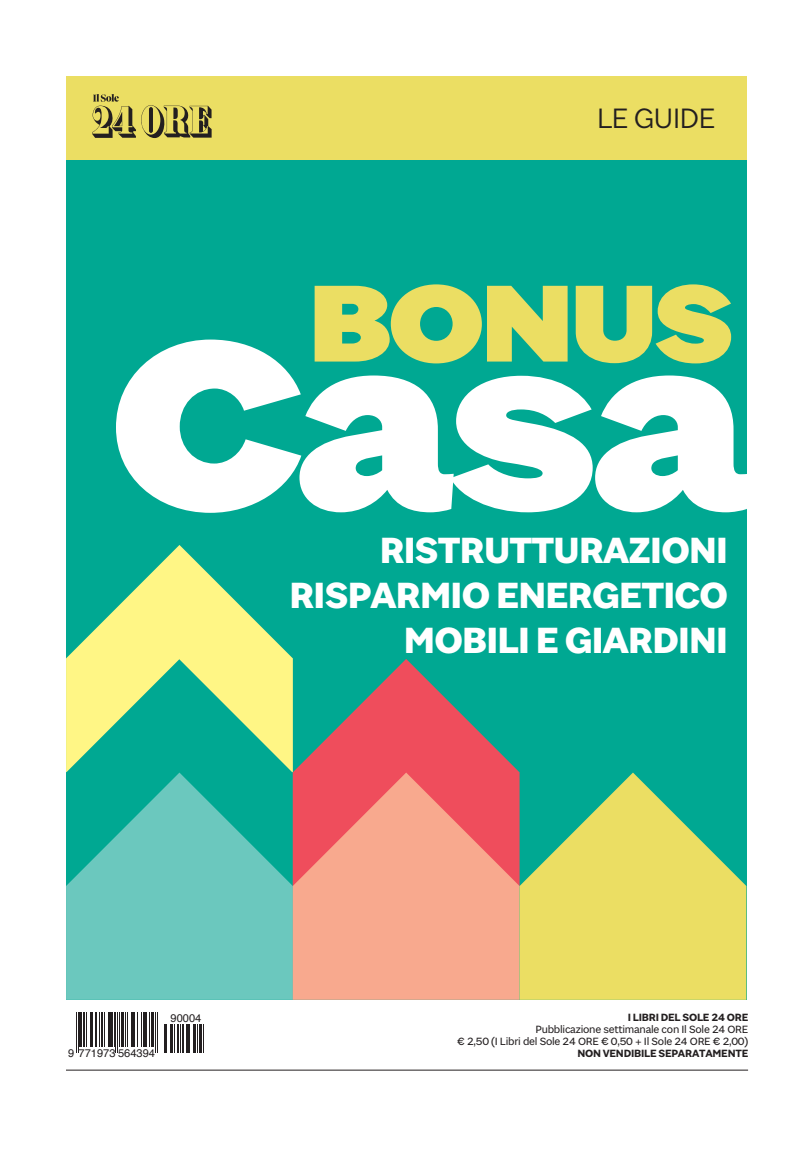
<style>
.page{position:relative;width:808px;height:1149px;background:#fff}
.page>*{position:absolute;margin:0;border:0;box-sizing:border-box;transform-origin:0 0}
.t1{font:900 expanded 255px "Sole 24 Sans";color:#fff;scale:1.05 1}
.t2{font:900 expanded 117px "Sole 24 Sans";letter-spacing:-.04em;color:#ebde63;scale:1.05 1}
.t3{font:700 39px/45px "Sole 24 Sans";letter-spacing:-.02em;color:#fff;text-align:right}
.t4{font:30px "Sole 24 Sans";letter-spacing:-.03em;color:#231f20}
.t5{font:11.25px/12px "Sole 24 Sans Number";letter-spacing:-.02em;color:#231f20;text-align:right}
.t6{font:600 11.25px "Sole 24 Sans Number";letter-spacing:-.02em;color:#231f20}
.t7{font:11.1px "Helvetica";color:#231f20}
</style>
<div class="page">
<div style="left:66px;top:76px;width:680px;height:923px;background:#00a892"></div>
<hr style="left:66px;top:1069px;width:682px;height:1px;background:#231f20">
<div style="left:66px;top:76px;width:680px;height:84px;background:#ebde63"></div>
<svg style="left:92px;top:94px;width:120px;height:44px"></svg>
<svg style="left:66px;top:545px;width:227px;height:114px"></svg>
<svg style="left:66px;top:659px;width:227px;height:113px"></svg>
<svg style="left:66px;top:772px;width:227px;height:227px;fill:#6bc8be"></svg>
<svg style="left:293px;top:659px;width:226px;height:113px"></svg>
<svg style="left:293px;top:772px;width:226px;height:227px;background:#f59181"></svg>
<svg style="left:519px;top:772px;width:227px;height:227px;fill:#ebde63"></svg>
<hr style="left:76px;top:1011px;width:1px;height:41px;background:#231f20">
<hr style="left:78px;top:1011px;width:1px;height:41px;background:#231f20">
<hr style="left:79px;top:1011px;width:3px;height:35px;background:#231f20">
<hr style="left:83px;top:1011px;width:2px;height:35px;background:#231f20">
<hr style="left:86px;top:1011px;width:1px;height:35px;background:#231f20">
<hr style="left:90px;top:1011px;width:1px;height:35px;background:#231f20">
<hr style="left:91px;top:1011px;width:2px;height:35px;background:#231f20">
<hr style="left:95px;top:1011px;width:2px;height:35px;background:#231f20">
<hr style="left:99px;top:1011px;width:1px;height:35px;background:#231f20">
<hr style="left:101px;top:1011px;width:2px;height:35px;background:#231f20">
<hr style="left:104px;top:1011px;width:1px;height:35px;background:#231f20">
<hr style="left:108px;top:1011px;width:1px;height:35px;background:#231f20">
<hr style="left:109px;top:1011px;width:4px;height:35px;background:#231f20">
<hr style="left:114px;top:1011px;width:1px;height:35px;background:#231f20">
<hr style="left:116px;top:1011px;width:1px;height:41px;background:#231f20">
<hr style="left:117px;top:1011px;width:1px;height:41px;background:#231f20">
<hr style="left:119px;top:1011px;width:1px;height:35px;background:#231f20">
<hr style="left:122px;top:1011px;width:2px;height:35px;background:#231f20">
<hr style="left:125px;top:1011px;width:1px;height:35px;background:#231f20">
<hr style="left:127px;top:1011px;width:1px;height:35px;background:#231f20">
<hr style="left:131px;top:1011px;width:1px;height:35px;background:#231f20">
<hr style="left:133px;top:1011px;width:2px;height:35px;background:#231f20">
<hr style="left:137px;top:1011px;width:1px;height:35px;background:#231f20">
<hr style="left:141px;top:1011px;width:1px;height:35px;background:#231f20">
<hr style="left:143px;top:1011px;width:3px;height:35px;background:#231f20">
<hr style="left:146px;top:1011px;width:1px;height:35px;background:#231f20">
<hr style="left:149px;top:1011px;width:1px;height:35px;background:#231f20">
<hr style="left:151px;top:1011px;width:2px;height:35px;background:#231f20">
<hr style="left:155px;top:1011px;width:1px;height:41px;background:#231f20">
<hr style="left:157px;top:1011px;width:1px;height:41px;background:#231f20">
<svg style="left:164px;top:1024px;width:40px;height:28px"></svg>
<h3 class="t4" style="left:597px;top:101px;width:120px">LE GUIDE</h3>
<h2 class="t2" style="left:308px;top:252px;width:408px">BONUS</h2>
<h1 class="t1" style="left:109px;top:270px;width:613px">Casa</h1>
<h3 class="t3" style="left:289px;top:529px;width:440px">RISTRUTTURAZIONI<br>RISPARMIO ENERGETICO<br>MOBILI E GIARDINI</h3>
<p class="t7" style="left:68px;top:1044px;width:88px">9 771973 564394</p>
<p class="t7" style="left:170px;top:1009px;width:32px">90004</p>
<p class="t6" style="left:628px;top:1010px;width:122px">I LIBRI DEL SOLE 24 ORE</p>
<p class="t5" style="left:457px;top:1023px;width:293px">Pubblicazione settimanale con Il Sole 24 ORE<br>€ 2,50 (I Libri del Sole 24 ORE € 0,50 + Il Sole 24 ORE € 2,00)</p>
<p class="t6" style="left:577px;top:1046px;width:172px">NON VENDIBILE SEPARATAMENTE</p>
</div>
